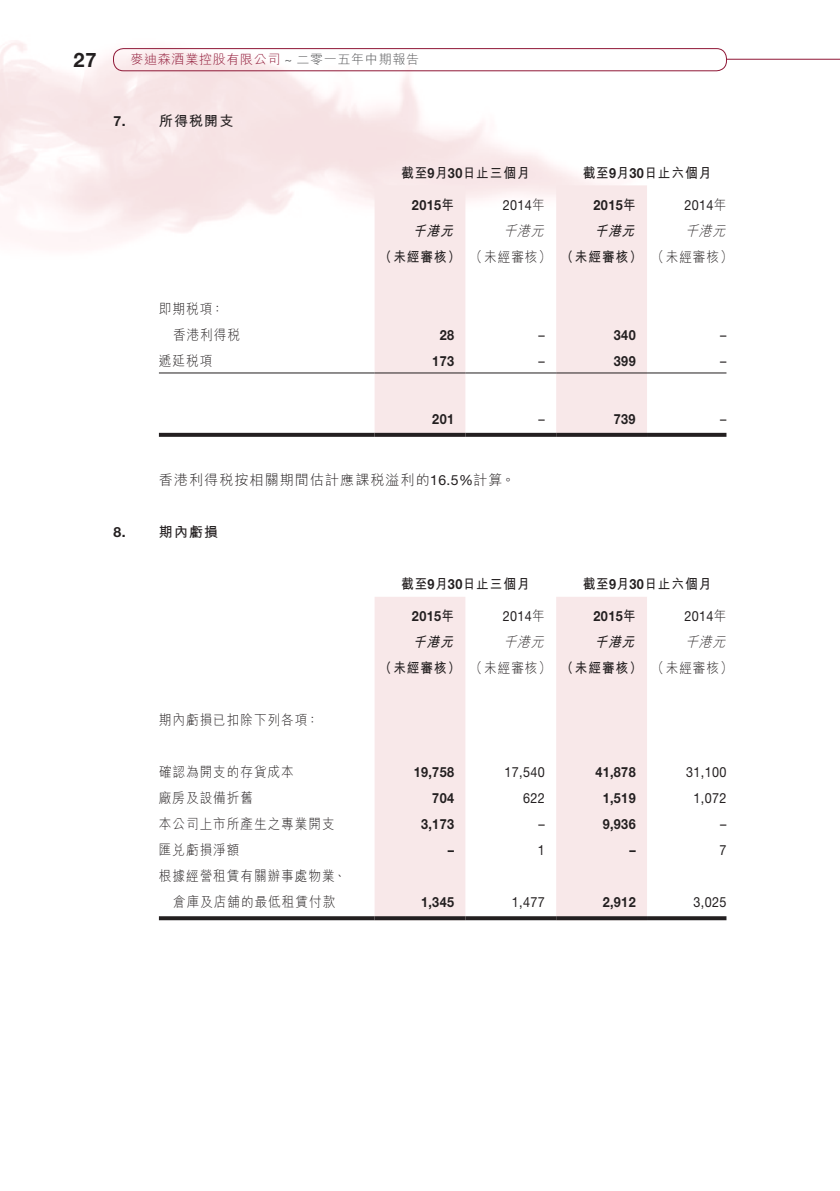
<style>
.page{position:relative;width:840px;height:1191px;background:#fff}
.page>*{position:absolute;margin:0;border:0;box-sizing:border-box;transform-origin:0 0}
.t1{font:700 20px "Helvetica Neue LT Std";color:#231f20}
.Notes{font:300 14px "M Hei HK";letter-spacing:.08em;color:#231f20;scale:.9 1}
.Notes-2{font:700 14px "Helvetica Neue LT Std";letter-spacing:.03em;color:#231f20;scale:.9 1}
.Notes-3{font:700 14px "M Hei HK";letter-spacing:.08em;color:#231f20;scale:.9 1}
.Notes-4{font:14px "Helvetica Neue LT Std";letter-spacing:.03em;color:#231f20;scale:.9 1}
.Notes-5{font:300 14px "M Hei HK";letter-spacing:.08em;color:#231f20}
.Notes-6{font:italic 300 14px "M Hei HK";color:#231f20;scale:.9 1}
.Notes-7{font:italic 700 14px "M Hei HK";color:#231f20;scale:.9 1}
.Notes_HD1{font:700 14px "M Hei HK";letter-spacing:.08em;color:#231f20}
.Notes_HD1-2{font:700 14px "Helvetica Neue LT Std";color:#231f20}
.t2{font:300 13px "M Hei HK";letter-spacing:.055em;color:#8f1736}
.s1{font-family:"Helvetica Neue LT Std";font-weight:400;color:#57585a}
.s2{color:#57585a}
.s3{font-family:"Helvetica Neue LT Std"}
.s4{font-family:"M Hei HK"}
.s5{font-family:"M Hei HK";font-weight:300}
.s6{font-family:"Helvetica Neue LT Std";font-weight:400}
</style>
<div class="page">
<img style="left:0;top:41px;width:652px;height:240px">
<div style="left:113px;top:48px;width:613px;height:23px;border:1px solid #8f1736;border-radius:10px"></div>
<hr style="left:726px;top:59px;width:113px;height:1px;background:#8f1736">
<svg style="left:374px;top:185px;width:272px;height:248px;fill:#f8e8e9"></svg>
<hr style="left:159px;top:372px;width:215px;height:1px;background:#231f20">
<hr style="left:374px;top:372px;width:91px;height:1px;background:#231f20">
<hr style="left:465px;top:372px;width:91px;height:1px;background:#231f20">
<hr style="left:556px;top:372px;width:90px;height:1px;background:#231f20">
<hr style="left:646px;top:372px;width:80px;height:1px;background:#231f20">
<svg style="left:159px;top:433px;width:215px;height:4px"></svg>
<svg style="left:374px;top:433px;width:91px;height:4px"></svg>
<svg style="left:465px;top:433px;width:91px;height:4px"></svg>
<svg style="left:556px;top:433px;width:90px;height:4px"></svg>
<svg style="left:646px;top:433px;width:80px;height:4px"></svg>
<svg style="left:375px;top:597px;width:271px;height:319px;fill:#f8e8e9"></svg>
<svg style="left:159px;top:916px;width:215px;height:4px"></svg>
<svg style="left:374px;top:916px;width:91px;height:4px"></svg>
<svg style="left:465px;top:916px;width:91px;height:4px"></svg>
<svg style="left:556px;top:916px;width:90px;height:4px"></svg>
<svg style="left:646px;top:916px;width:80px;height:4px"></svg>
<h1 class="t1" style="left:74px;top:47px;width:24px">27</h1>
<p class="t2" style="left:130px;top:53px;width:290px">麥迪森酒業控股有限公司 <span class="s1">~</span> <span class="s2">二零一五年中期報告</span></p>
<p class="Notes_HD1-2" style="left:113px;top:112px;width:14px">7.</p>
<p class="Notes_HD1" style="left:159px;top:111px;width:76px">所得稅開支</p>
<p class="Notes" style="left:159px;top:301px;width:73px">即期稅項：</p>
<p class="Notes" style="left:173px;top:327px;width:76px">香港利得稅</p>
<p class="Notes" style="left:159px;top:353px;width:61px">遞延稅項</p>
<p class="Notes-3" style="left:401px;top:163px;width:144px">截至 月<span class="s3">9 30</span>日止三個月</p>
<p class="Notes-2" style="left:412px;top:196px;width:48px">2015<span class="s4">年</span></p>
<p class="Notes-4" style="left:502px;top:196px;width:48px">2014<span class="s5">年</span></p>
<p class="Notes-7" style="left:412px;top:220px;width:51px">千港元</p>
<p class="Notes-6" style="left:503px;top:223px;width:50px">千港元</p>
<p class="Notes-3" style="left:379px;top:246px;width:92px">（未經審核）</p>
<p class="Notes" style="left:469px;top:249px;width:92px">（未經審核）</p>
<p class="Notes-2" style="left:439px;top:326px;width:17px">28</p>
<p class="Notes-4" style="left:538px;top:326px;width:8px">–</p>
<p class="Notes-2" style="left:432px;top:352px;width:26px">173</p>
<p class="Notes-4" style="left:538px;top:352px;width:8px">–</p>
<p class="Notes-2" style="left:432px;top:410px;width:26px">201</p>
<p class="Notes-4" style="left:538px;top:410px;width:8px">–</p>
<p class="Notes_HD1-2" style="left:113px;top:523px;width:14px">8.</p>
<p class="Notes-5" style="left:159px;top:473px;width:357px">香港利得稅按相關期間估計應課稅溢利的<span class="s6">16.5%</span>計算。</p>
<p class="Notes_HD1" style="left:159px;top:522px;width:61px">期內虧損</p>
<p class="Notes-3" style="left:401px;top:574px;width:144px">截至 月<span class="s3">9 30</span>日止三個月</p>
<p class="Notes-2" style="left:412px;top:607px;width:48px">2015<span class="s4">年</span></p>
<p class="Notes-4" style="left:502px;top:607px;width:48px">2014<span class="s5">年</span></p>
<p class="Notes-7" style="left:412px;top:631px;width:51px">千港元</p>
<p class="Notes-6" style="left:503px;top:634px;width:50px">千港元</p>
<p class="Notes-3" style="left:379px;top:657px;width:92px">（未經審核）</p>
<p class="Notes" style="left:469px;top:660px;width:92px">（未經審核）</p>
<p class="Notes" style="left:159px;top:712px;width:179px">期內虧損已扣除下列各項：</p>
<p class="Notes" style="left:159px;top:764px;width:151px">確認為開支的存貨成本</p>
<p class="Notes-2" style="left:413px;top:763px;width:46px">19,758</p>
<p class="Notes-4" style="left:504px;top:763px;width:46px">17,540</p>
<p class="Notes" style="left:159px;top:790px;width:106px">廠房及設備折舊</p>
<p class="Notes-2" style="left:432px;top:789px;width:26px">704</p>
<p class="Notes-4" style="left:523px;top:789px;width:26px">622</p>
<p class="Notes" style="left:159px;top:816px;width:197px">本公司上市所產生之專業開支</p>
<p class="Notes-2" style="left:421px;top:815px;width:38px">3,173</p>
<p class="Notes-4" style="left:538px;top:815px;width:8px">–</p>
<p class="Notes" style="left:159px;top:842px;width:91px">匯兌虧損淨額</p>
<p class="Notes" style="left:159px;top:868px;width:209px">根據經營租賃有關辦事處物業、</p>
<p class="Notes-2" style="left:447px;top:841px;width:8px">–</p>
<p class="Notes-4" style="left:537px;top:841px;width:9px">1</p>
<p class="Notes" style="left:173px;top:894px;width:182px">倉庫及店舖的最低租賃付款</p>
<p class="Notes-2" style="left:421px;top:893px;width:38px">1,345</p>
<p class="Notes-4" style="left:511px;top:893px;width:38px">1,477</p>
<p class="Notes-3" style="left:582px;top:163px;width:144px">截至 月<span class="s3">9 30</span>日止六個月</p>
<p class="Notes-2" style="left:593px;top:196px;width:48px">2015<span class="s4">年</span></p>
<p class="Notes-4" style="left:684px;top:196px;width:48px">2014<span class="s5">年</span></p>
<p class="Notes-7" style="left:594px;top:220px;width:51px">千港元</p>
<p class="Notes-6" style="left:684px;top:223px;width:50px">千港元</p>
<p class="Notes-3" style="left:560px;top:246px;width:92px">（未經審核）</p>
<p class="Notes" style="left:651px;top:249px;width:92px">（未經審核(</p>
<p class="Notes-2" style="left:613px;top:326px;width:26px">340</p>
<p class="Notes-4" style="left:719px;top:326px;width:9px">–</p>
<p class="Notes-2" style="left:613px;top:352px;width:26px">399</p>
<p class="Notes-4" style="left:719px;top:352px;width:9px">–</p>
<p class="Notes-2" style="left:613px;top:410px;width:26px">739</p>
<p class="Notes-4" style="left:719px;top:410px;width:9px">–</p>
<p class="Notes-3" style="left:582px;top:574px;width:144px">截至 月<span class="s3">9 30</span>日止六個月</p>
<p class="Notes-2" style="left:593px;top:607px;width:48px">2015<span class="s4">年</span></p>
<p class="Notes-4" style="left:684px;top:607px;width:48px">2014<span class="s5">年</span></p>
<p class="Notes-7" style="left:594px;top:631px;width:51px">千港元</p>
<p class="Notes-6" style="left:684px;top:634px;width:50px">千港元</p>
<p class="Notes-3" style="left:560px;top:657px;width:92px">（未經審核）</p>
<p class="Notes" style="left:651px;top:660px;width:92px">（未經審核(</p>
<p class="Notes-2" style="left:595px;top:763px;width:46px">41,878</p>
<p class="Notes-4" style="left:685px;top:763px;width:46px">31,100</p>
<p class="Notes-2" style="left:602px;top:789px;width:38px">1,519</p>
<p class="Notes-4" style="left:693px;top:789px;width:38px">1,072</p>
<p class="Notes-2" style="left:602px;top:815px;width:38px">9,936</p>
<p class="Notes-4" style="left:719px;top:815px;width:9px">–</p>
<p class="Notes-2" style="left:629px;top:841px;width:9px">–</p>
<p class="Notes-4" style="left:719px;top:841px;width:9px">7</p>
<p class="Notes-2" style="left:602px;top:893px;width:38px">2,912</p>
<p class="Notes-4" style="left:693px;top:893px;width:38px">3,025</p>
</div>
